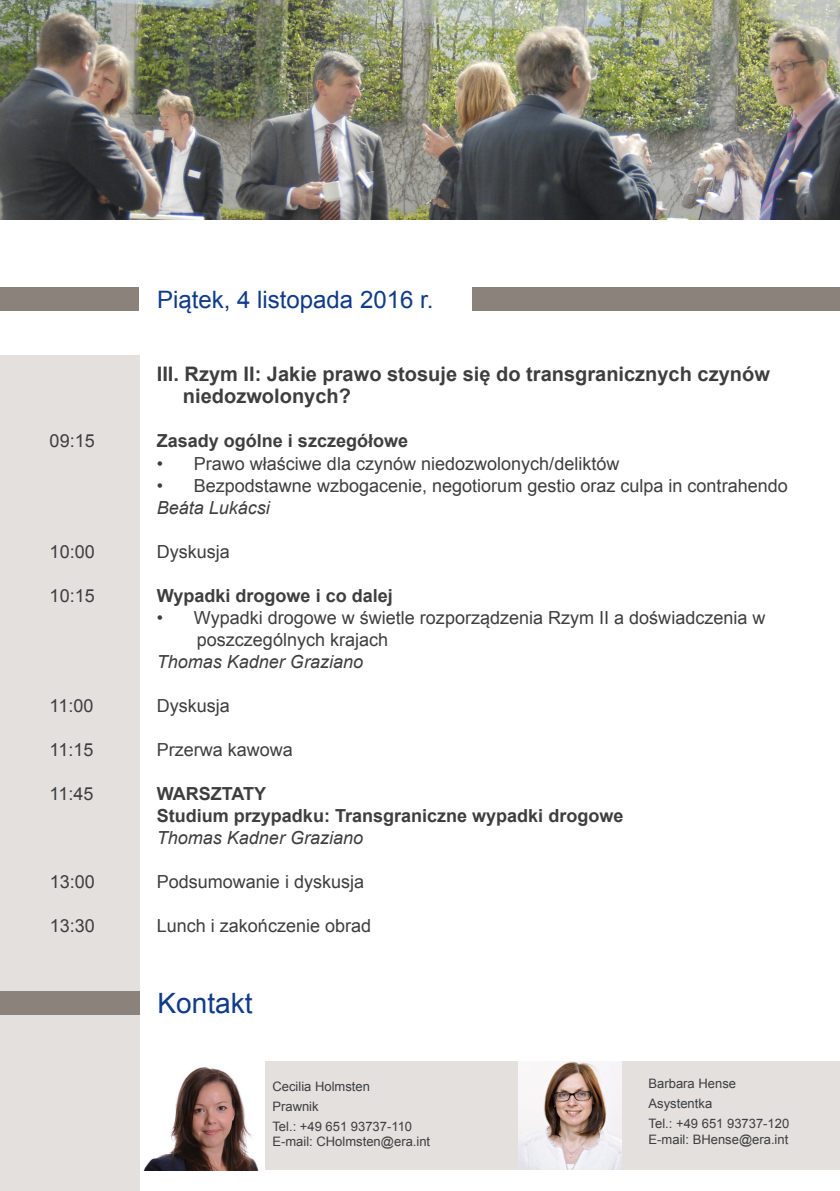
<style>
.page{position:relative;width:840px;height:1191px;background:#fff}
.page>*{position:absolute;margin:0;border:0;box-sizing:border-box;transform-origin:0 0}
.t1{font:28px "Arial";color:#103b8a}
.t2{font:24px "Arial";color:#103b8a}
.t3{font:700 20px/22px "Arial";color:#3e3e3f}
.t4{font:18px/22px "Arial";color:#3e3e3f}
.t5{font:700 18px/22px "Arial";color:#3e3e3f}
.t6{font:italic 18px "Arial";color:#3e3e3f}
.t7{font:13px/20px "Arial";color:#3e3e3f}
</style>
<div class="page">
<div style="left:472px;top:287px;width:367px;height:24px;background:#8b827b"></div>
<div style="left:0;top:287px;width:138px;height:24px;background:#8b827b"></div>
<div style="left:0;top:356px;width:139px;height:835px;background:#e3e0de"></div>
<div style="left:0;top:991px;width:139px;height:24px;background:#8b827b"></div>
<div style="left:0;top:1061px;width:839px;height:109px;background:#e3e0de"></div>
<img style="left:518px;top:1061px;width:103px;height:108px">
<img style="left:140px;top:1061px;width:125px;height:109px">
<img style="left:0;top:0;width:839px;height:219px">
<h2 class="t2" style="left:157px;top:283px;width:278px">Piątek, 4 listopada 2016 r.</h2>
<p class="t3" style="left:183px;top:364px;width:588px;text-indent:-26px">III. Rzym II: Jakie prawo stosuje się do transgranicznych czynów niedozwolonych?</p>
<p class="t4" style="left:50px;top:430px;width:47px">09:15</p>
<p class="t5" style="left:157px;top:430px;width:253px">Zasady ogólne i szczegółowe</p>
<p class="t4" style="left:157px;top:452px;width:464px">• Prawo właściwe dla czynów niedozwolonych/deliktów</p>
<p class="t4" style="left:157px;top:474px;width:632px">• Bezpodstawne wzbogacenie, negotiorum gestio oraz culpa in contrahendo</p>
<p class="t6" style="left:157px;top:495px;width:115px">Beáta Lukácsi</p>
<p class="t4" style="left:50px;top:540px;width:47px">10:00</p>
<p class="t4" style="left:157px;top:540px;width:75px">Dyskusja</p>
<p class="t4" style="left:50px;top:584px;width:47px">10:15</p>
<p class="t5" style="left:157px;top:584px;width:237px">Wypadki drogowe i co dalej</p>
<p class="t4" style="left:197px;top:606px;width:569px;text-indent:-40px">• Wypadki drogowe w świetle rozporządzenia Rzym II a doświadczenia w poszczególnych krajach</p>
<p class="t6" style="left:157px;top:649px;width:208px">Thomas Kadner Graziano</p>
<p class="t4" style="left:50px;top:694px;width:45px">11:00</p>
<p class="t4" style="left:157px;top:694px;width:75px">Dyskusja</p>
<p class="t4" style="left:50px;top:738px;width:45px">11:15</p>
<p class="t4" style="left:157px;top:738px;width:138px">Przerwa kawowa</p>
<p class="t4" style="left:50px;top:782px;width:45px">11:45</p>
<p class="t5" style="left:157px;top:782px;width:468px">WARSZTATY<br>Studium przypadku: Transgraniczne wypadki drogowe</p>
<p class="t6" style="left:157px;top:825px;width:208px">Thomas Kadner Graziano</p>
<p class="t4" style="left:50px;top:870px;width:47px">13:00</p>
<p class="t4" style="left:157px;top:870px;width:209px">Podsumowanie i dyskusja</p>
<p class="t4" style="left:50px;top:914px;width:47px">13:30</p>
<p class="t4" style="left:157px;top:914px;width:216px">Lunch i zakończenie obrad</p>
<h1 class="t1" style="left:157px;top:984px;width:96px">Kontakt</h1>
<p class="t7" style="left:272px;top:1076px;width:141px">Cecilia Holmsten<br>Prawnik<br>Tel.: +49 651 93737-110</p>
<p class="t7" style="left:272px;top:1131px;width:159px">E-mail: CHolmsten@era.int</p>
<p class="t7" style="left:648px;top:1073px;width:142px">Barbara Hense<br>Asystentka<br>Tel.: +49 651 93737-120</p>
<p class="t7" style="left:648px;top:1129px;width:141px">E-mail: BHense@era.int</p>
</div>
